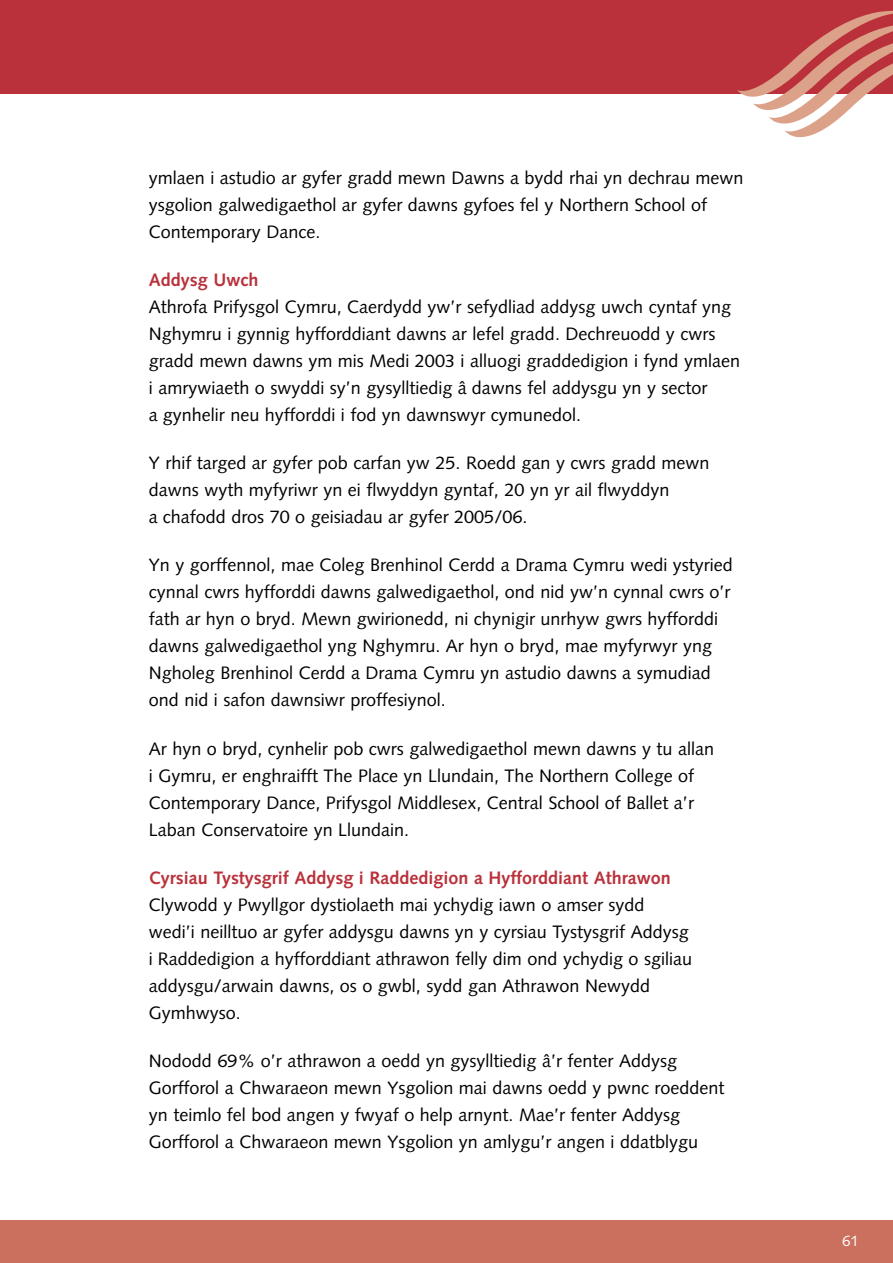
<style>
.page{position:relative;width:893px;height:1263px;background:#fff}
.page>*{position:absolute;margin:0;border:0;box-sizing:border-box;transform-origin:0 0}
.Body_Text{font:18px/27px "Syntax";color:#000}
.sub_sub_sub_head{font:700 18px "Syntax";color:#ba313b}
.t1{font:15px "Syntax";color:#fff}
</style>
<div class="page">
<div style="left:0;top:1220px;width:893px;height:43px;background:#cb705e"></div>
<div style="left:0;top:0;width:893px;height:94px;background:#ba313b"></div>
<svg style="left:737px;top:10px;width:156px;height:128px"></svg>
<p class="Body_Text" style="left:149px;top:164px;width:596px">ymlaen i astudio ar gyfer gradd mewn Dawns a bydd rhai yn dechrau mewn ysgolion galwedigaethol ar gyfer dawns gyfoes fel y Northern School of<br>Contemporary Dance.</p>
<p class="sub_sub_sub_head" style="left:149px;top:269px;width:111px">Addysg Uwch</p>
<p class="Body_Text" style="left:149px;top:293px;width:593px">Athrofa Prifysgol Cymru, Caerdydd yw’r sefydliad addysg uwch cyntaf yng Nghymru i gynnig hyfforddiant dawns ar lefel gradd. Dechreuodd y cwrs gradd mewn dawns ym mis Medi 2003 i alluogi graddedigion i fynd ymlaen i amrywiaeth o swyddi sy’n gysylltiedig â dawns fel addysgu yn y sector<br>a gynhelir neu hyfforddi i fod yn dawnswyr cymunedol.</p>
<p class="Body_Text" style="left:149px;top:449px;width:562px">Y rhif targed ar gyfer pob carfan yw 25. Roedd gan y cwrs gradd mewn dawns wyth myfyriwr yn ei flwyddyn gyntaf, 20 yn yr ail flwyddyn<br>a chafodd dros 70 o geisiadau ar gyfer 2005/06.</p>
<p class="Body_Text" style="left:149px;top:552px;width:586px">Yn y gorffennol, mae Coleg Brenhinol Cerdd a Drama Cymru wedi ystyried cynnal cwrs hyfforddi dawns galwedigaethol, ond nid yw’n cynnal cwrs o’r fath ar hyn o bryd. Mewn gwirionedd, ni chynigir unrhyw gwrs hyfforddi dawns galwedigaethol yng Nghymru. Ar hyn o bryd, mae myfyrwyr yng Ngholeg Brenhinol Cerdd a Drama Cymru yn astudio dawns a symudiad ond nid i safon dawnsiwr proffesiynol.</p>
<p class="Body_Text" style="left:149px;top:735px;width:567px">Ar hyn o bryd, cynhelir pob cwrs galwedigaethol mewn dawns y tu allan i Gymru, er enghraifft The Place yn Llundain, The Northern College of Contemporary Dance, Prifysgol Middlesex, Central School of Ballet a’r Laban Conservatoire yn Llundain.</p>
<p class="sub_sub_sub_head" style="left:149px;top:867px;width:523px">Cyrsiau Tystysgrif Addysg i Raddedigion a Hyfforddiant Athrawon</p>
<p class="Body_Text" style="left:149px;top:891px;width:545px">Clywodd y Pwyllgor dystiolaeth mai ychydig iawn o amser sydd wedi’i neilltuo ar gyfer addysgu dawns yn y cyrsiau Tystysgrif Addysg i Raddedigion a hyfforddiant athrawon felly dim ond ychydig o sgiliau addysgu/arwain dawns, os o gwbl, sydd gan Athrawon Newydd Gymhwyso.</p>
<p class="Body_Text" style="left:149px;top:1047px;width:577px">Nododd 69% o’r athrawon a oedd yn gysylltiedig â’r fenter Addysg Gorfforol a Chwaraeon mewn Ysgolion mai dawns oedd y pwnc roeddent yn teimlo fel bod angen y fwyaf o help arnynt. Mae’r fenter Addysg Gorfforol a Chwaraeon mewn Ysgolion yn amlygu’r angen i ddatblygu</p>
<p class="t1" style="left:842px;top:1232px;width:18px">61</p>
</div>
